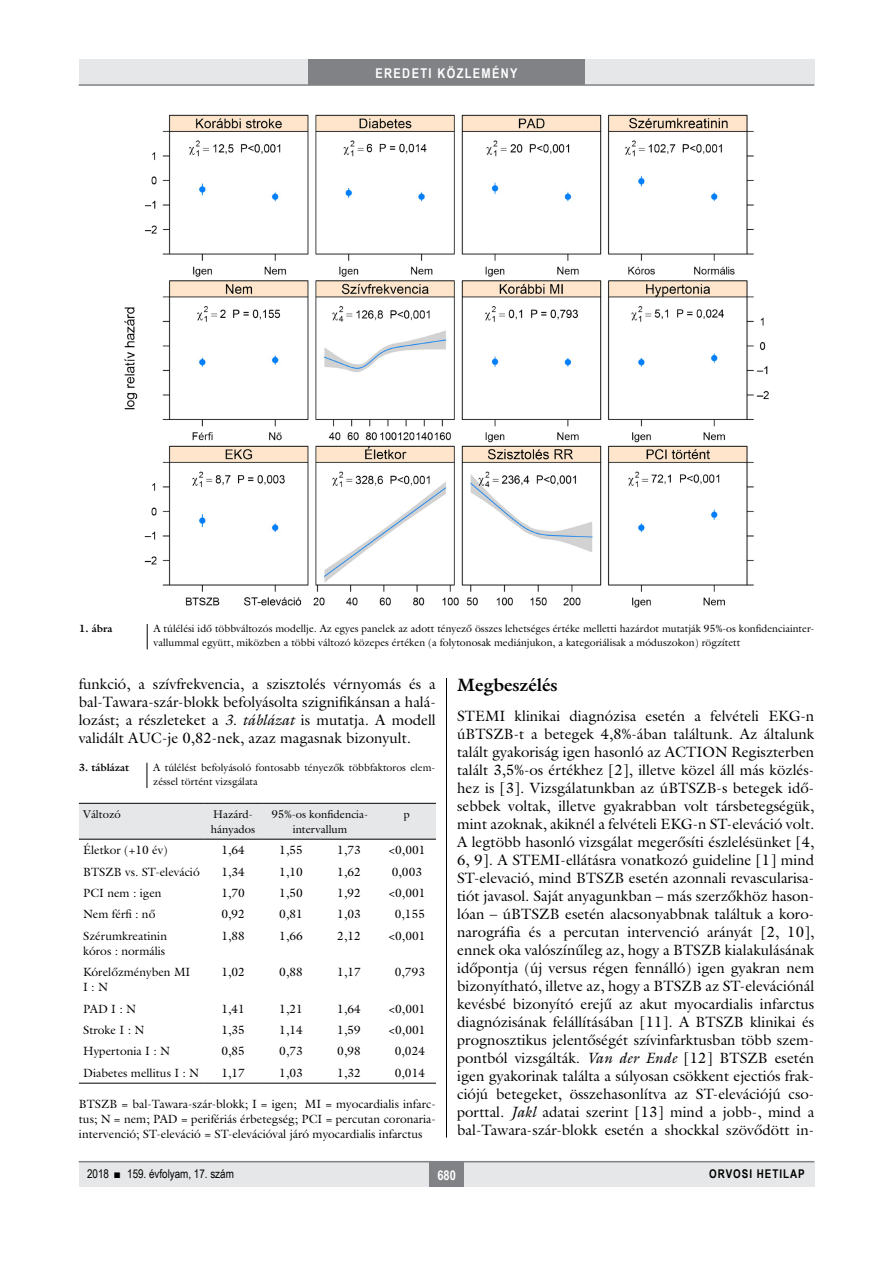
<style>
.page{position:relative;width:893px;height:1263px;background:#fff}
.page>*{position:absolute;margin:0;border:0;box-sizing:border-box;transform-origin:0 0}
.alcimbold{font:700 18px "Galliard Reg";color:#000}
.Body_tompa{font:15px/18px "Galliard Reg";color:#000;text-align:justify}
.t1{font:700 13.5px "Arial Narrow";letter-spacing:.1em;color:#fff}
.tabla{font:12px/15px "Galliard Reg";color:#000}
.tompa_8_10{font:12px/15px "Galliard Reg";color:#000;text-align:justify}
.t2{font:12px "Arial Narrow";color:#000}
.t3{font:700 12px "Arial Narrow";letter-spacing:.08em;color:#000}
.tablafej{font:11.25px/15px "Galliard Reg";color:#000}
.kepalairas2{font:10.5px/13.5px "Galliard Reg";color:#000}
.kepalairas1{font:700 10.5px "Galliard Reg";color:#000}
.s1{font-style:italic}
</style>
<div class="page">
<div style="left:79px;top:1161px;width:735px;height:25px;background:#e6e7e8"></div>
<hr style="left:79px;top:1161px;width:735px;height:1px;background:#808285">
<div style="left:430px;top:1161px;width:34px;height:25px;background:#808285"></div>
<div style="left:79px;top:60px;width:735px;height:25px;background:#e6e7e8"></div>
<div style="left:308px;top:60px;width:277px;height:25px;background:#808285"></div>
<hr style="left:79px;top:84px;width:735px;height:2px;background:#808285">
<hr style="left:446px;top:111px;width:1px;height:1026px;background:#000">
<div style="left:78px;top:111px;width:736px;height:513px;background:#fff"></div>
<img style="left:124px;top:114px;width:645px;height:494px">
<div style="left:79px;top:624px;width:735px;height:54px;background:#fff"></div>
<svg style="left:147px;top:624px;width:1px;height:25px"></svg>
<svg style="left:147px;top:763px;width:1px;height:25px"></svg>
<div style="left:79px;top:804px;width:357px;height:35px;background:#e6e7e8"></div>
<hr style="left:79px;top:803px;width:125px;height:1px;background:#000">
<hr style="left:204px;top:803px;width:58px;height:1px;background:#000">
<hr style="left:262px;top:803px;width:58px;height:1px;background:#000">
<hr style="left:320px;top:803px;width:58px;height:1px;background:#000">
<hr style="left:378px;top:803px;width:58px;height:1px;background:#000">
<hr style="left:79px;top:839px;width:125px;height:1px;background:#000">
<hr style="left:204px;top:839px;width:58px;height:1px;background:#000">
<hr style="left:262px;top:839px;width:58px;height:1px;background:#000">
<hr style="left:320px;top:839px;width:58px;height:1px;background:#000">
<hr style="left:378px;top:839px;width:58px;height:1px;background:#000">
<hr style="left:79px;top:1083px;width:125px;height:1px;background:#000">
<hr style="left:204px;top:1083px;width:58px;height:1px;background:#000">
<hr style="left:262px;top:1083px;width:58px;height:1px;background:#000">
<hr style="left:320px;top:1083px;width:58px;height:1px;background:#000">
<hr style="left:378px;top:1083px;width:58px;height:1px;background:#000">
<p class="t1" style="left:375px;top:63px;width:144px">EREDETI KÖZLEMÉNY</p>
<p class="kepalairas1" style="left:79px;top:622px;width:35px">1. ábra</p>
<p class="kepalairas2" style="left:154px;top:622px;width:662px">A túlélési idő többváltozós modellje. Az egyes panelek az adott tényező összes lehetséges értéke melletti hazárdot mutatják 95%-os konfidenciainter&shy;vallummal együtt, miközben a többi változó közepes értéken (a folytonosak mediánjukon, a kategoriálisak a móduszokon) rögzített</p>
<p class="Body_tompa" style="left:79px;top:674px;width:359px">funkció, a szívfrekvencia, a szisztolés vérnyomás és a bal-Tawara-szár-blokk befolyásolta szignifikánsan a halá&shy;lozást; a részleteket a <span class="s1">3. táblázat</span> is mutatja. A modell validált AUC-je 0,82-nek, azaz magasnak bizonyult.</p>
<p class="alcimbold" style="left:457px;top:673px;width:102px">Megbeszélés</p>
<p class="Body_tompa" style="left:457px;top:706px;width:359px">STEMI klinikai diagnózisa esetén a felvételi EKG-n úBTSZB-t a betegek 4,8%-ában találtunk. Az általunk talált gyakoriság igen hasonló az ACTION Regiszterben talált 3,5%-os értékhez [2], illetve közel áll más közlés&shy;hez is [3]. Vizsgálatunkban az úBTSZB-s betegek idő&shy;sebbek voltak, illetve gyakrabban volt társbetegségük, mint azoknak, akiknél a felvételi EKG-n ST-eleváció volt.<br>A legtöbb hasonló vizsgálat megerősíti észlelésünket [4, 6, 9]. A STEMI-ellátásra vonatkozó guideline [1] mind ST-elevació, mind BTSZB esetén azonnali revascularisa&shy;tiót javasol. Saját anyagunkban – más szerzőkhöz hason&shy;lóan – úBTSZB esetén alacsonyabbnak találtuk a koro&shy;narográfia és a percutan intervenció arányát [2, 10], ennek oka valószínűleg az, hogy a BTSZB kialakulásának időpontja (új versus régen fennálló) igen gyakran nem bizonyítható, illetve az, hogy a BTSZB az ST-elevációnál kevésbé bizonyító erejű az akut myocardialis infarctus diagnózisának felállításában [11]. A BTSZB klinikai és prognosztikus jelentőségét szívinfarktusban több szem&shy;pontból vizsgálták. <span class="s1">Van der Ende</span> [12] BTSZB esetén igen gyakorinak találta a súlyosan csökkent ejectiós frak&shy;ciójú betegeket, összehasonlítva az ST-elevációjú cso&shy;porttal. <span class="s1">Jakl</span> adatai szerint [13] mind a jobb-, mind a bal-Tawara-szár-blokk esetén a shockkal szövődött in-</p>
<p class="kepalairas1" style="left:79px;top:761px;width:52px">3. táblázat</p>
<p class="kepalairas2" style="left:153px;top:761px;width:284px">A túlélést befolyásoló fontosabb tényezők többfaktoros elem&shy;zéssel történt vizsgálata</p>
<p class="tablafej" style="left:83px;top:806px;width:39px">Változó</p>
<p class="tablafej" style="left:211px;top:806px;width:46px">Hazárd&shy;hányados</p>
<p class="tablafej" style="left:272px;top:806px;width:96px;text-align:center">95%-os konfidencia&shy;intervallum</p>
<p class="tablafej" style="left:404px;top:806px;width:8px">p</p>
<p class="tabla" style="left:83px;top:842px;width:86px">Életkor (+10 év)</p>
<p class="tabla" style="left:221px;top:842px;width:25px">1,64</p>
<p class="tabla" style="left:279px;top:842px;width:25px">1,55</p>
<p class="tabla" style="left:337px;top:842px;width:25px">1,73</p>
<p class="tabla" style="left:388px;top:842px;width:38px">&lt;0,001</p>
<p class="tabla" style="left:83px;top:864px;width:118px">BTSZB vs. ST-eleváció</p>
<p class="tabla" style="left:221px;top:864px;width:25px">1,34</p>
<p class="tabla" style="left:279px;top:864px;width:25px">1,10</p>
<p class="tabla" style="left:337px;top:864px;width:25px">1,62</p>
<p class="tabla" style="left:392px;top:864px;width:32px">0,003</p>
<p class="tabla" style="left:83px;top:885px;width:80px">PCI nem : igen</p>
<p class="tabla" style="left:221px;top:885px;width:25px">1,70</p>
<p class="tabla" style="left:279px;top:885px;width:25px">1,50</p>
<p class="tabla" style="left:337px;top:885px;width:25px">1,92</p>
<p class="tabla" style="left:388px;top:885px;width:38px">&lt;0,001</p>
<p class="tabla" style="left:83px;top:907px;width:74px">Nem férfi : nő</p>
<p class="tabla" style="left:221px;top:907px;width:25px">0,92</p>
<p class="tabla" style="left:279px;top:907px;width:25px">0,81</p>
<p class="tabla" style="left:337px;top:907px;width:25px">1,03</p>
<p class="tabla" style="left:395px;top:907px;width:32px">0,155</p>
<p class="tabla" style="left:83px;top:928px;width:85px">Szérumkreatinin kóros : normális</p>
<p class="tabla" style="left:221px;top:928px;width:25px">1,88</p>
<p class="tabla" style="left:279px;top:928px;width:25px">1,66</p>
<p class="tabla" style="left:337px;top:928px;width:25px">2,12</p>
<p class="tabla" style="left:388px;top:928px;width:38px">&lt;0,001</p>
<p class="tabla" style="left:83px;top:964px;width:109px">Kórelőzményben MI<br>I : N</p>
<p class="tabla" style="left:221px;top:964px;width:25px">1,02</p>
<p class="tabla" style="left:279px;top:964px;width:25px">0,88</p>
<p class="tabla" style="left:337px;top:964px;width:25px">1,17</p>
<p class="tabla" style="left:395px;top:964px;width:32px">0,793</p>
<p class="tabla" style="left:83px;top:1001px;width:54px">PAD I : N</p>
<p class="tabla" style="left:221px;top:1001px;width:25px">1,41</p>
<p class="tabla" style="left:279px;top:1001px;width:25px">1,21</p>
<p class="tabla" style="left:337px;top:1001px;width:25px">1,64</p>
<p class="tabla" style="left:388px;top:1001px;width:38px">&lt;0,001</p>
<p class="tabla" style="left:83px;top:1022px;width:63px">Stroke I : N</p>
<p class="tabla" style="left:221px;top:1022px;width:25px">1,35</p>
<p class="tabla" style="left:279px;top:1022px;width:25px">1,14</p>
<p class="tabla" style="left:337px;top:1022px;width:25px">1,59</p>
<p class="tabla" style="left:388px;top:1022px;width:38px">&lt;0,001</p>
<p class="tabla" style="left:83px;top:1044px;width:88px">Hypertonia I : N</p>
<p class="tabla" style="left:221px;top:1044px;width:25px">0,85</p>
<p class="tabla" style="left:279px;top:1044px;width:25px">0,73</p>
<p class="tabla" style="left:337px;top:1044px;width:25px">0,98</p>
<p class="tabla" style="left:395px;top:1044px;width:32px">0,024</p>
<p class="tabla" style="left:83px;top:1065px;width:117px">Diabetes mellitus I : N</p>
<p class="tabla" style="left:221px;top:1065px;width:25px">1,17</p>
<p class="tabla" style="left:279px;top:1065px;width:25px">1,03</p>
<p class="tabla" style="left:337px;top:1065px;width:25px">1,32</p>
<p class="tabla" style="left:395px;top:1065px;width:32px">0,014</p>
<p class="tompa_8_10" style="left:79px;top:1096px;width:358px">BTSZB = bal-Tawara-szár-blokk; I = igen; MI = myocardialis infarc&shy;tus; N = nem; PAD = perifériás érbetegség; PCI = percutan coronaria&shy;intervenció; ST-eleváció = ST-elevációval járó myocardialis infarctus</p>
<p class="t2" style="left:87px;top:1165px;width:148px">2018 ■ 159. évfolyam, 17. szám</p>
<p class="t1" style="left:437px;top:1165px;width:20px">680</p>
<p class="t3" style="left:709px;top:1165px;width:97px">ORVOSI HETILAP</p>
</div>
